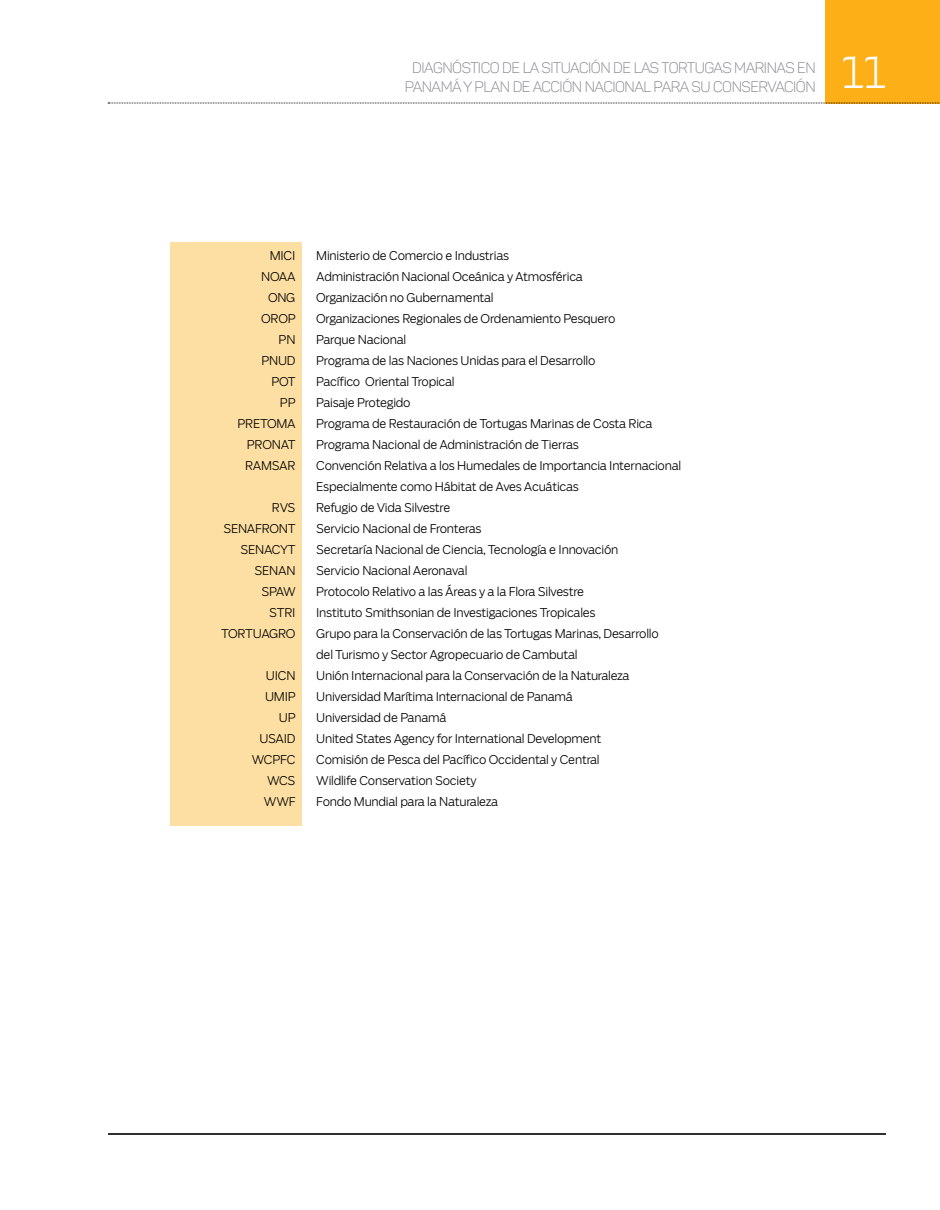
<style>
.page{position:relative;width:940px;height:1210px;background:#fff}
.page>*{position:absolute;margin:0;border:0;box-sizing:border-box;transform-origin:0 0}
.t1{font:300 45px "Diavlo";color:#fff}
.t2{font:15px/19.5px "Panton Light Caps";letter-spacing:-.03em;color:#808285;text-align:center}
.t3{font:300 12px/21px "Salvo Sans";letter-spacing:-.02em;color:#000}
</style>
<div class="page">
<div style="left:825px;top:0;width:115px;height:103px;background:#fcaf17"></div>
<hr style="left:108px;top:1134px;width:778px;height:1px;background:#000">
<hr style="left:108px;top:1133px;width:778px;height:1px;background:#000">
<svg style="left:108px;top:103px;width:832px;height:1px"></svg>
<div style="left:171px;top:242px;width:131px;height:583px;background:#fddfa3"></div>
<p class="t2" style="left:405px;top:58px;width:412px">DIAGNÓSTICO DE LA SITUACIÓN DE LAS TORTUGAS MARINAS EN<br>PANAMÁ Y PLAN DE ACCIÓN NACIONAL PARA SU CONSERVACIÓN</p>
<h1 class="t1" style="left:841px;top:44px;width:46px">11</h1>
<p class="t3" style="left:270px;top:245px;width:27px">MICI</p>
<p class="t3" style="left:316px;top:245px;width:194px">Ministerio de Comercio e Industrias</p>
<p class="t3" style="left:261px;top:266px;width:36px">NOAA</p>
<p class="t3" style="left:316px;top:266px;width:268px">Administración Nacional Oceánica y Atmosférica</p>
<p class="t3" style="left:268px;top:287px;width:29px">ONG</p>
<p class="t3" style="left:316px;top:287px;width:179px">Organización no Gubernamental</p>
<p class="t3" style="left:261px;top:308px;width:36px">OROP</p>
<p class="t3" style="left:316px;top:308px;width:300px">Organizaciones Regionales de Ordenamiento Pesquero</p>
<p class="t3" style="left:278px;top:329px;width:18px">PN</p>
<p class="t3" style="left:316px;top:329px;width:91px">Parque Nacional</p>
<p class="t3" style="left:261px;top:350px;width:36px">PNUD</p>
<p class="t3" style="left:316px;top:350px;width:281px">Programa de las Naciones Unidas para el Desarrollo</p>
<p class="t3" style="left:271px;top:371px;width:26px">POT</p>
<p class="t3" style="left:316px;top:371px;width:140px">Pacífico Oriental Tropical</p>
<p class="t3" style="left:280px;top:392px;width:17px">PP</p>
<p class="t3" style="left:316px;top:392px;width:96px">Paisaje Protegido</p>
<p class="t3" style="left:237px;top:413px;width:60px">PRETOMA</p>
<p class="t3" style="left:316px;top:413px;width:338px">Programa de Restauración de Tortugas Marinas de Costa Rica</p>
<p class="t3" style="left:247px;top:434px;width:50px">PRONAT</p>
<p class="t3" style="left:316px;top:434px;width:264px">Programa Nacional de Administración de Tierras</p>
<p class="t3" style="left:245px;top:455px;width:52px">RAMSAR</p>
<p class="t3" style="left:316px;top:455px;width:366px">Convención Relativa a los Humedales de Importancia Internacional<br>Especialmente como Hábitat de Aves Acuáticas</p>
<p class="t3" style="left:272px;top:497px;width:25px">RVS</p>
<p class="t3" style="left:316px;top:497px;width:136px">Refugio de Vida Silvestre</p>
<p class="t3" style="left:223px;top:518px;width:74px">SENAFRONT</p>
<p class="t3" style="left:316px;top:518px;width:167px">Servicio Nacional de Fronteras</p>
<p class="t3" style="left:240px;top:539px;width:57px">SENACYT</p>
<p class="t3" style="left:316px;top:539px;width:304px">Secretaría Nacional de Ciencia, Tecnología e Innovación</p>
<p class="t3" style="left:254px;top:560px;width:42px">SENAN</p>
<p class="t3" style="left:316px;top:560px;width:153px">Servicio Nacional Aeronaval</p>
<p class="t3" style="left:262px;top:581px;width:36px">SPAW</p>
<p class="t3" style="left:316px;top:581px;width:269px">Protocolo Relativo a las Áreas y a la Flora Silvestre</p>
<p class="t3" style="left:269px;top:602px;width:28px">STRI</p>
<p class="t3" style="left:316px;top:602px;width:281px">Instituto Smithsonian de Investigaciones Tropicales</p>
<p class="t3" style="left:221px;top:623px;width:76px">TORTUAGRO</p>
<p class="t3" style="left:316px;top:623px;width:344px">Grupo para la Conservación de las Tortugas Marinas, Desarrollo del Turismo y Sector Agropecuario de Cambutal</p>
<p class="t3" style="left:266px;top:665px;width:31px">UICN</p>
<p class="t3" style="left:316px;top:665px;width:315px">Unión Internacional para la Conservación de la Naturaleza</p>
<p class="t3" style="left:265px;top:686px;width:32px">UMIP</p>
<p class="t3" style="left:316px;top:686px;width:258px">Universidad Marítima Internacional de Panamá</p>
<p class="t3" style="left:279px;top:707px;width:18px">UP</p>
<p class="t3" style="left:316px;top:707px;width:132px">Universidad de Panamá</p>
<p class="t3" style="left:259px;top:728px;width:38px">USAID</p>
<p class="t3" style="left:316px;top:728px;width:287px">United States Agency for International Development</p>
<p class="t3" style="left:252px;top:749px;width:45px">WCPFC</p>
<p class="t3" style="left:316px;top:749px;width:285px">Comisión de Pesca del Pacífico Occidental y Central</p>
<p class="t3" style="left:267px;top:770px;width:30px">WCS</p>
<p class="t3" style="left:316px;top:770px;width:162px">Wildlife Conservation Society</p>
<p class="t3" style="left:264px;top:791px;width:33px">WWF</p>
<p class="t3" style="left:316px;top:791px;width:183px">Fondo Mundial para la Naturaleza</p>
</div>
